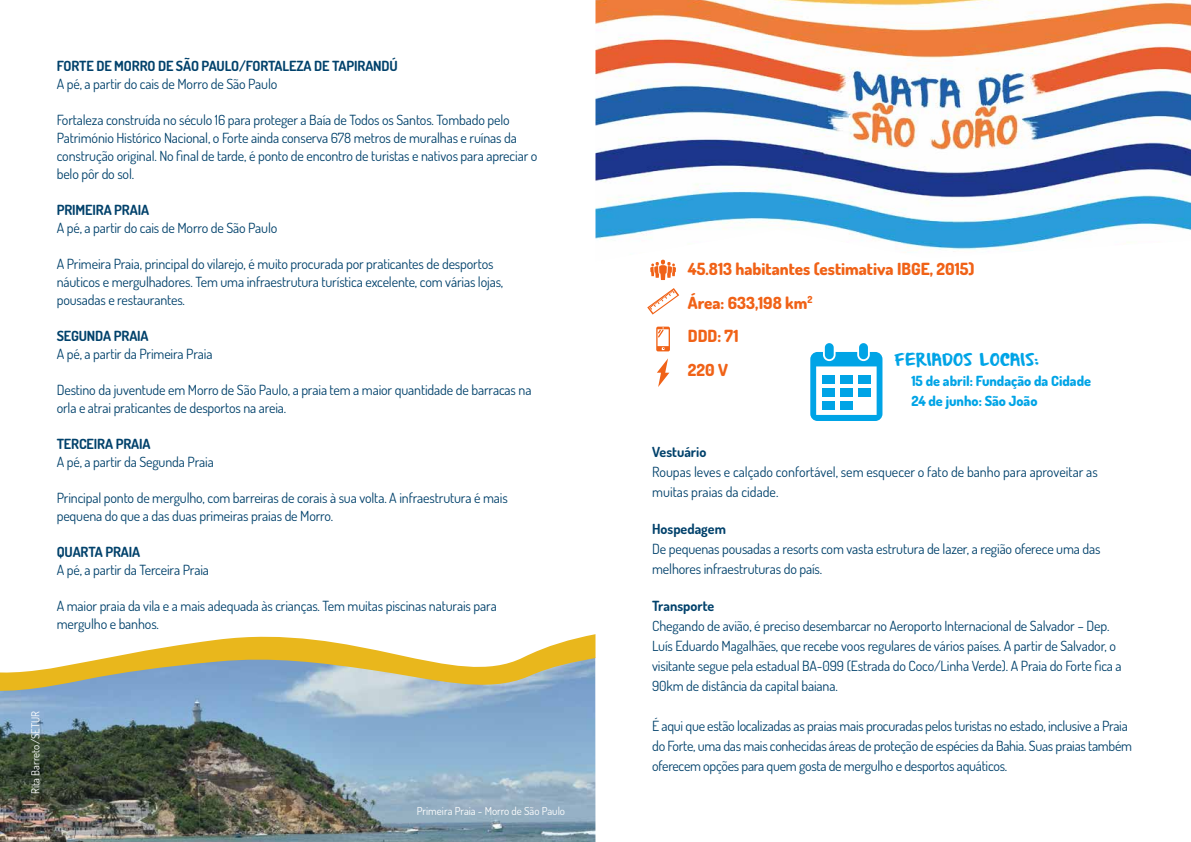
<style>
.page{position:relative;width:1191px;height:842px;background:#fff}
.page>*{position:absolute;margin:0;border:0;box-sizing:border-box;transform-origin:0 0}
.t1{font:800 16.8px/33.5px "Dosis";color:#f06217}
.t2{font:14px/18px "Dosis";letter-spacing:-.01em;color:#00416b}
.t3{font:700 14px "Dosis";letter-spacing:-.01em;color:#00416b}
.t4{font:800 14px/20px "Dosis";color:#00a4e6}
.t5{font:14px "From Where You Are";letter-spacing:.015em;color:#00a4e6}
.t6{font:11px "Dosis";color:#fff}
</style>
<div class="page">
<svg style="left:810px;top:352px;width:72px;height:69px"></svg>
<div style="left:840px;top:401px;width:12px;height:9px;background:#00a4e6"></div>
<div style="left:821px;top:401px;width:13px;height:9px;background:#00a4e6"></div>
<div style="left:858px;top:388px;width:13px;height:9px;background:#00a4e6"></div>
<div style="left:840px;top:388px;width:12px;height:9px;background:#00a4e6"></div>
<div style="left:858px;top:375px;width:13px;height:9px;background:#00a4e6"></div>
<div style="left:840px;top:375px;width:12px;height:9px;background:#00a4e6"></div>
<div style="left:821px;top:375px;width:13px;height:9px;background:#00a4e6"></div>
<div style="left:825px;top:343px;width:8px;height:16px;background:#00a4e6;border-radius:4px"></div>
<div style="left:859px;top:343px;width:9px;height:16px;background:#00a4e6;border-radius:4px"></div>
<svg style="left:650px;top:261px;width:26px;height:19px"></svg>
<svg style="left:656px;top:327px;width:14px;height:24px"></svg>
<svg style="left:657px;top:358px;width:12px;height:29px"></svg>
<svg style="left:647px;top:288px;width:32px;height:27px"></svg>
<img style="left:0;top:695px;width:595px;height:147px">
<svg style="left:0;top:634px;width:595px;height:61px"></svg>
<img style="left:595px;top:0;width:596px;height:261px">
<p class="t3" style="left:57px;top:57px;width:343px">FORTE DE MORRO DE SÃO PAULO/FORTALEZA DE TAPIRANDÚ</p>
<p class="t2" style="left:57px;top:75px;width:222px">A pé, a partir do cais de Morro de São Paulo</p>
<p class="t2" style="left:57px;top:111px;width:482px">Fortaleza construída no século 16 para proteger a Baía de Todos os Santos. Tombado pelo Património Histórico Nacional, o Forte ainda conserva 678 metros de muralhas e ruínas da construção original. No final de tarde, é ponto de encontro de turistas e nativos para apreciar o belo pôr do sol.</p>
<p class="t3" style="left:57px;top:201px;width:94px">PRIMEIRA PRAIA</p>
<p class="t2" style="left:57px;top:219px;width:222px">A pé, a partir do cais de Morro de São Paulo</p>
<p class="t2" style="left:57px;top:255px;width:448px">A Primeira Praia, principal do vilarejo, é muito procurada por praticantes de desportos náuticos e mergulhadores. Tem uma infraestrutura turística excelente, com várias lojas, pousadas e restaurantes.</p>
<p class="t3" style="left:57px;top:327px;width:93px">SEGUNDA PRAIA</p>
<p class="t2" style="left:57px;top:345px;width:157px">A pé, a partir da Primeira Praia</p>
<p class="t2" style="left:57px;top:381px;width:476px">Destino da juventude em Morro de São Paulo, a praia tem a maior quantidade de barracas na orla e atrai praticantes de desportos na areia.</p>
<p class="t3" style="left:57px;top:435px;width:95px">TERCEIRA PRAIA</p>
<p class="t2" style="left:57px;top:453px;width:159px">A pé, a partir da Segunda Praia</p>
<p class="t2" style="left:57px;top:489px;width:452px">Principal ponto de mergulho, com barreiras de corais à sua volta. A infraestrutura é mais pequena do que a das duas primeiras praias de Morro.</p>
<p class="t3" style="left:57px;top:543px;width:85px">QUARTA PRAIA</p>
<p class="t2" style="left:57px;top:561px;width:154px">A pé, a partir da Terceira Praia</p>
<p class="t2" style="left:57px;top:597px;width:441px">A maior praia da vila e a mais adequada às crianças. Tem muitas piscinas naturais para mergulho e banhos.</p>
<p class="t6" style="left:28px;top:794px;width:84px;rotate:-90deg">Rita Barreto/SETUR</p>
<p class="t6" style="left:417px;top:804px;width:150px">Primeira Praia - Morro de São Paulo</p>
<p class="t1" style="left:688px;top:252px;width:288px">45.813 habitantes (estimativa IBGE, 2015)<br>Área: 633,198 km<sup>2<br></sup>DDD: 71<br>220 V</p>
<p class="t5" style="left:894px;top:353px;width:146px">FERIADOS LOCAIS:</p>
<p class="t4" style="left:911px;top:371px;width:181px">15 de abril: Fundação da Cidade<br>24 de junho: São João</p>
<p class="t3" style="left:652px;top:442px;width:56px">Vestuário</p>
<p class="t2" style="left:652px;top:461px;width:447px;line-height:20px">Roupas leves e calçado confortável, sem esquecer o fato de banho para aproveitar as muitas praias da cidade.</p>
<p class="t3" style="left:652px;top:519px;width:75px">Hospedagem</p>
<p class="t2" style="left:652px;top:538px;width:450px;line-height:20px">De pequenas pousadas a resorts com vasta estrutura de lazer, a região oferece uma das melhores infraestruturas do país.</p>
<p class="t3" style="left:652px;top:596px;width:64px">Transporte</p>
<p class="t2" style="left:652px;top:615px;width:471px;line-height:20px">Chegando de avião, é preciso desembarcar no Aeroporto Internacional de Salvador – Dep.<br>Luís Eduardo Magalhães, que recebe voos regulares de vários países. A partir de Salvador, o visitante segue pela estadual BA-099 (Estrada do Coco/Linha Verde). A Praia do Forte fica a 90km de distância da capital baiana.</p>
<p class="t2" style="left:652px;top:715px;width:481px;line-height:20px">É aqui que estão localizadas as praias mais procuradas pelos turistas no estado, inclusive a Praia do Forte, uma das mais conhecidas áreas de proteção de espécies da Bahia. Suas praias também oferecem opções para quem gosta de mergulho e desportos aquáticos.</p>
</div>
